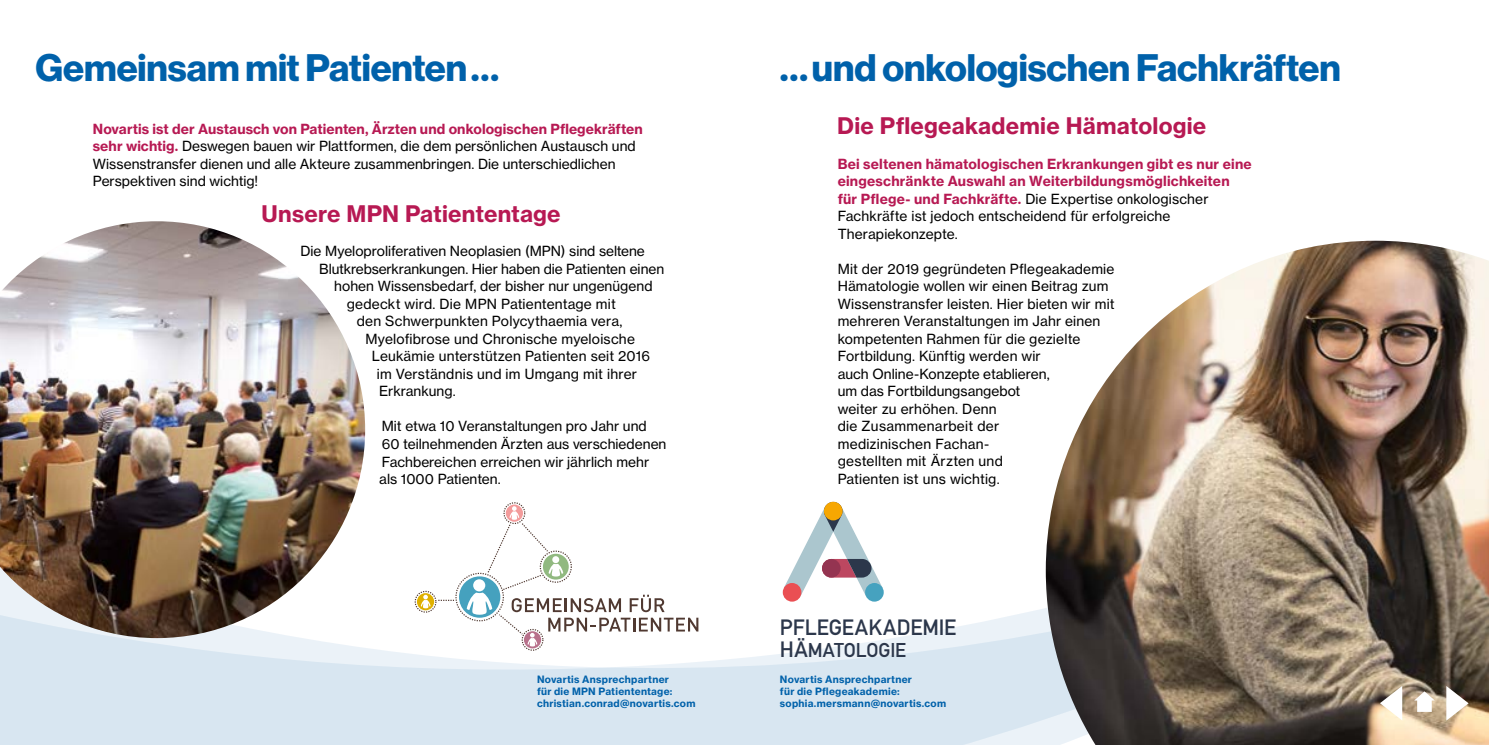
<style>
.page{position:relative;width:1489px;height:745px;background:#fff}
.page>*{position:absolute;margin:0;border:0;box-sizing:border-box;transform-origin:0 0}
.t1{font:700 37.5px "Volta Modern Display 75";letter-spacing:-.005em;color:#0061aa}
.t2{font:700 22.5px "Volta Modern Text 75";letter-spacing:.01em;color:#b71953}
.t3{font:700 21.88px "DIN Alternate";color:#2c374b}
.t4{font:700 19.62px "DIN Alternate";letter-spacing:-.005em;color:#2c374b}
.t5{font:13.75px/17.5px "Volta Modern Text 55 Roman";letter-spacing:.005em;color:#000}
.t6{font:700 13.75px/17.5px "Volta Modern Text 75";letter-spacing:.01em;color:#b71953}
.t7{font:700 10px/12px "Volta Modern Text 75";letter-spacing:.03em;color:#0061aa}
.s1{font-family:"Volta Modern Text 75";font-weight:700;color:#b71953}
.s2{font-size:21.88px}
</style>
<div class="page">
<svg style="left:0;top:424px;width:1045px;height:320px"></svg>
<img style="left:0;top:221px;width:365px;height:416px">
<img style="left:1045px;top:240px;width:443px;height:504px">
<div style="left:459px;top:576px;width:41px;height:41px;background:#45a1be;border-radius:50%"></div>
<svg style="left:506px;top:504px;width:17px;height:17px"></svg>
<div style="left:503px;top:502px;width:22px;height:21px;border:1px dashed #503931;border-radius:50%"></div>
<svg style="left:417px;top:592px;width:17px;height:18px"></svg>
<div style="left:414px;top:590px;width:22px;height:22px;border:1px dashed #503931;border-radius:50%"></div>
<svg style="left:524px;top:630px;width:17px;height:18px"></svg>
<div style="left:521px;top:628px;width:22px;height:22px;border:1px dashed #503931;border-radius:50%"></div>
<svg style="left:438px;top:599px;width:16px;height:1px"></svg>
<svg style="left:421px;top:594px;width:9px;height:14px"></svg>
<svg style="left:466px;top:506px;width:232px;height:140px"></svg>
<svg style="left:783px;top:501px;width:100px;height:100px"></svg>
<div style="left:823px;top:501px;width:19px;height:19px;background:#f7a702;border-radius:50%"></div>
<svg style="left:1446px;top:685px;width:22px;height:35px"></svg>
<svg style="left:1379px;top:685px;width:22px;height:35px"></svg>
<svg style="left:1413px;top:691px;width:21px;height:20px"></svg>
<h1 class="t1" style="left:35px;top:46px;width:465px">Gemeinsam mit Patienten …</h1>
<h1 class="t1" style="left:780px;top:46px;width:562px">… und onkologischen Fachkräften</h1>
<p class="t6" style="left:93px;top:120px;width:551px">Novartis ist der Austausch von Patienten, Ärzten und onkologischen Pflegekräften</p>
<p class="t5" style="left:93px;top:137px;width:544px"><span class="s1">sehr wichtig.</span> Deswegen bauen wir Plattformen, die dem persönlichen Austausch und<br>Wissenstransfer dienen und alle Akteure zusammenbringen. Die unterschiedlichen<br>Perspektiven sind wichtig!</p>
<h2 class="t2" style="left:837px;top:111px;width:370px">Die Pflegeakademie Hämatologie</h2>
<p class="t6" style="left:837px;top:155px;width:415px">Bei seltenen hämatologischen Erkrankungen gibt es nur eine eingeschränkte Auswahl an Weiterbildungsmöglichkeiten</p>
<p class="t5" style="left:837px;top:190px;width:372px"><span class="s1">für Pflege- und Fachkräfte.</span> Die Expertise onkologischer<br>Fachkräfte ist jedoch entscheidend für erfolgreiche<br>Therapiekonzepte.</p>
<p class="t5" style="left:837px;top:260px;width:278px">Mit der 2019 gegründeten Pflegeakademie<br>Hämatologie wollen wir einen Beitrag zum<br>Wissenstransfer leisten. Hier bieten wir mit mehreren Veranstaltungen im Jahr einen kompetenten Rahmen für die gezielte<br>Fortbildung. Künftig werden wir<br>auch Online-Konzepte etablieren,<br>um das Fortbildungsangebot<br>weiter zu erhöhen. Denn<br>die Zusammenarbeit der<br>medizinischen Fachan-<br>gestellten mit Ärzten und<br>Patienten ist uns wichtig.</p>
<h2 class="t2" style="left:261px;top:199px;width:300px">Unsere MPN Patiententage</h2>
<p class="t5" style="left:300px;top:242px;width:346px">Die Myeloproliferativen Neoplasien (MPN) sind seltene</p>
<p class="t5" style="left:319px;top:260px;width:347px">Blutkrebserkrankungen. Hier haben die Patienten einen</p>
<p class="t5" style="left:334px;top:277px;width:320px">hohen Wissensbedarf, der bisher nur ungenügend</p>
<p class="t5" style="left:347px;top:295px;width:270px">gedeckt wird. Die MPN Patiententage mit</p>
<p class="t5" style="left:357px;top:312px;width:267px">den Schwerpunkten Polycythaemia vera,</p>
<p class="t5" style="left:365px;top:330px;width:271px">Myelofibrose und Chronische myeloische</p>
<p class="t5" style="left:372px;top:347px;width:280px">Leukämie unterstützen Patienten seit 2016</p>
<p class="t5" style="left:377px;top:365px;width:262px">im Verständnis und im Umgang mit ihrer</p>
<p class="t5" style="left:379px;top:382px;width:78px">Erkrankung.</p>
<p class="t5" style="left:379px;top:417px;width:289px">Mit etwa 10 Veranstaltungen pro Jahr und<br>60 teilnehmenden Ärzten aus verschiedenen Fachbereichen erreichen wir jährlich mehr als 1000 Patienten.</p>
<h3 class="t3" style="left:780px;top:610px;width:178px">PFLEGEAKADEMIE</h3>
<h3 class="t4" style="left:780px;top:634px;width:128px"><span class="s2">HÄ</span>MATOLOGIE</h3>
<p class="t7" style="left:537px;top:673px;width:160px">Novartis Ansprechpartner<br>für die MPN Patiententage: christian.conrad@novartis.com</p>
<p class="t7" style="left:780px;top:673px;width:168px">Novartis Ansprechpartner<br>für die Pflegeakademie: sophia.mersmann@novartis.com</p>
</div>
